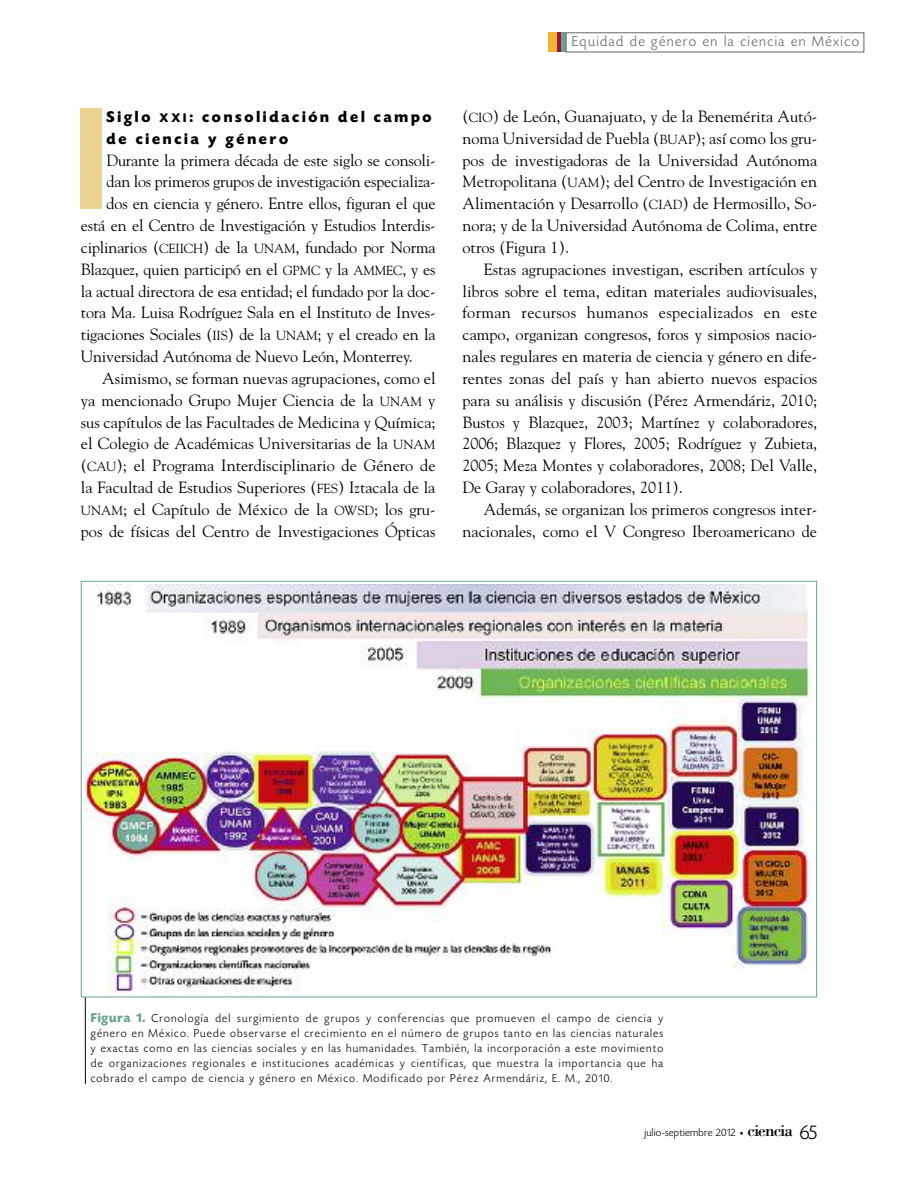
<style>
.page{position:relative;width:915px;height:1191px;background:#fff}
.page>*{position:absolute;margin:0;border:0;box-sizing:border-box;transform-origin:0 0}
.t1{font:17.25px "Bodoni";letter-spacing:-.05em;color:#000}
.t2{font:16.2px/21.8px "Goudy";color:#000;text-align:justify}
.t3{font:700 16.2px/21.8px "Today HEF";letter-spacing:.17em;color:#000}
.t4{font:300 15px "Today HEF";letter-spacing:.095em;color:#666}
.t5{font:300 12px/15px "Today HEF";letter-spacing:.095em;color:#000;text-align:justify}
.t6{font:300 11.25px "Today HEF";letter-spacing:.025em;color:#000}
.s1{font-size:13.05px}
.s2{font-weight:700;font-size:13.5px;color:#67a58f}
.s3{font-family:"Officina Sans";font-weight:400;font-size:7.5px}
.s4{font-family:"Today HEF";font-weight:300;font-size:21px}
</style>
<div class="page">
<hr style="left:548px;top:32px;width:4px;height:20px;background:#f2b531">
<div style="left:552px;top:32px;width:5px;height:20px;background:#f2b531"></div>
<hr style="left:557px;top:32px;width:4px;height:20px;background:#9f0f42">
<div style="left:561px;top:32px;width:5px;height:20px;background:#67a58f"></div>
<div style="left:565px;top:32px;width:299px;height:20px;border:1px solid #666"></div>
<div style="left:81px;top:108px;width:21px;height:101px;background:#ebd392"></div>
<img style="left:84px;top:585px;width:727px;height:408px">
<hr style="left:85px;top:997px;width:1px;height:86px;background:#000">
<p class="t3" style="left:107px;top:107px;width:326px">Siglo <span class="s1">XXI</span>: consolidación del campo de ciencia y género</p>
<p class="t2" style="left:107px;top:149px;width:330px">Durante la primera década de este siglo se consoli-</p>
<p class="t2" style="left:107px;top:171px;width:330px">dan los primeros grupos de investigación especializa-</p>
<p class="t2" style="left:107px;top:193px;width:330px">dos en ciencia y género. Entre ellos, figuran el que</p>
<p class="t2" style="left:81px;top:215px;width:356px">está en el Centro de Investigación y Estudios Interdis-</p>
<p class="t2" style="left:81px;top:236px;width:356px">ciplinarios (<span class="s1">CEIICH</span>) de la <span class="s1">UNAM</span>, fundado por Norma</p>
<p class="t2" style="left:81px;top:258px;width:356px">Blazquez, quien participó en el <span class="s1">GPMC</span> y la <span class="s1">AMMEC</span>, y es</p>
<p class="t2" style="left:81px;top:280px;width:356px">la actual directora de esa entidad; el fundado por la doc-</p>
<p class="t2" style="left:81px;top:302px;width:356px">tora Ma. Luisa Rodríguez Sala en el Instituto de Inves-</p>
<p class="t2" style="left:81px;top:324px;width:356px">tigaciones Sociales (<span class="s1">IIS</span>) de la <span class="s1">UNAM</span>; y el creado en la</p>
<p class="t2" style="left:81px;top:345px;width:333px">Universidad Autónoma de Nuevo León, Monterrey.</p>
<p class="t2" style="left:102px;top:367px;width:335px">Asimismo, se forman nuevas agrupaciones, como el</p>
<p class="t2" style="left:81px;top:389px;width:356px">ya mencionado Grupo Mujer Ciencia de la <span class="s1">UNAM</span> y</p>
<p class="t2" style="left:81px;top:411px;width:356px">sus capítulos de las Facultades de Medicina y Química;</p>
<p class="t2" style="left:81px;top:433px;width:356px">el Colegio de Académicas Universitarias de la <span class="s1">UNAM</span></p>
<p class="t2" style="left:81px;top:455px;width:356px">(<span class="s1">CAU</span>); el Programa Interdisciplinario de Género de</p>
<p class="t2" style="left:81px;top:476px;width:356px">la Facultad de Estudios Superiores (<span class="s1">FES</span>) Iztacala de la</p>
<p class="t2" style="left:81px;top:498px;width:356px"><span class="s1">UNAM</span>; el Capítulo de México de la <span class="s1">OWSD</span>; los gru-</p>
<p class="t2" style="left:81px;top:520px;width:356px">pos de físicas del Centro de Investigaciones Ópticas</p>
<p class="t4" style="left:571px;top:35px;width:289px">Equidad de género en la ciencia en México</p>
<p class="t2" style="left:462px;top:105px;width:356px">(<span class="s1">CIO</span>) de León, Guanajuato, y de la Benemérita Autó&shy;noma Universidad de Puebla (<span class="s1">BUAP</span>); así como los gru&shy;pos de investigadoras de la Universidad Autónoma Metropolitana (<span class="s1">UAM</span>); del Centro de Investigación en Alimentación y Desarrollo (<span class="s1">CIAD</span>) de Hermosillo, So&shy;nora; y de la Universidad Autónoma de Colima, entre otros (Figura 1).</p>
<p class="t2" style="left:462px;top:258px;width:356px;text-indent:21px">Estas agrupaciones investigan, escriben artículos y libros sobre el tema, editan materiales audiovisuales, forman recursos humanos especializados en este campo, organizan congresos, foros y simposios nacio&shy;nales regulares en materia de ciencia y género en dife&shy;rentes zonas del país y han abierto nuevos espacios para su análisis y discusión (Pérez Armendáriz, 2010; Bustos y Blazquez, 2003; Martínez y colaboradores, 2006; Blazquez y Flores, 2005; Rodríguez y Zubieta, 2005; Meza Montes y colaboradores, 2008; Del Valle, De Garay y colaboradores, 2011).</p>
<p class="t2" style="left:462px;top:498px;width:356px;text-align:right">Además, se organizan los primeros congresos inter&shy;nacionales, como el V Congreso Iberoamericano de</p>
<p class="t5" style="left:91px;top:1011px;width:574px"><span class="s2">Figura 1.</span> Cronología del surgimiento de grupos y conferencias que promueven el campo de ciencia y género en México. Puede observarse el crecimiento en el número de grupos tanto en las ciencias naturales y exactas como en las ciencias sociales y en las humanidades. También, la incorporación a este movimiento de organizaciones regionales e instituciones académicas y científicas, que muestra la importancia que ha cobrado el campo de ciencia y género en México. Modificado por Pérez Armendáriz, E. M., 2010.</p>
<p class="t6" style="left:644px;top:1127px;width:101px">julio-septiembre 2012 <span class="s3">•</span></p>
<p class="t1" style="left:747px;top:1120px;width:71px">ciencia <span class="s4">65</span></p>
</div>
